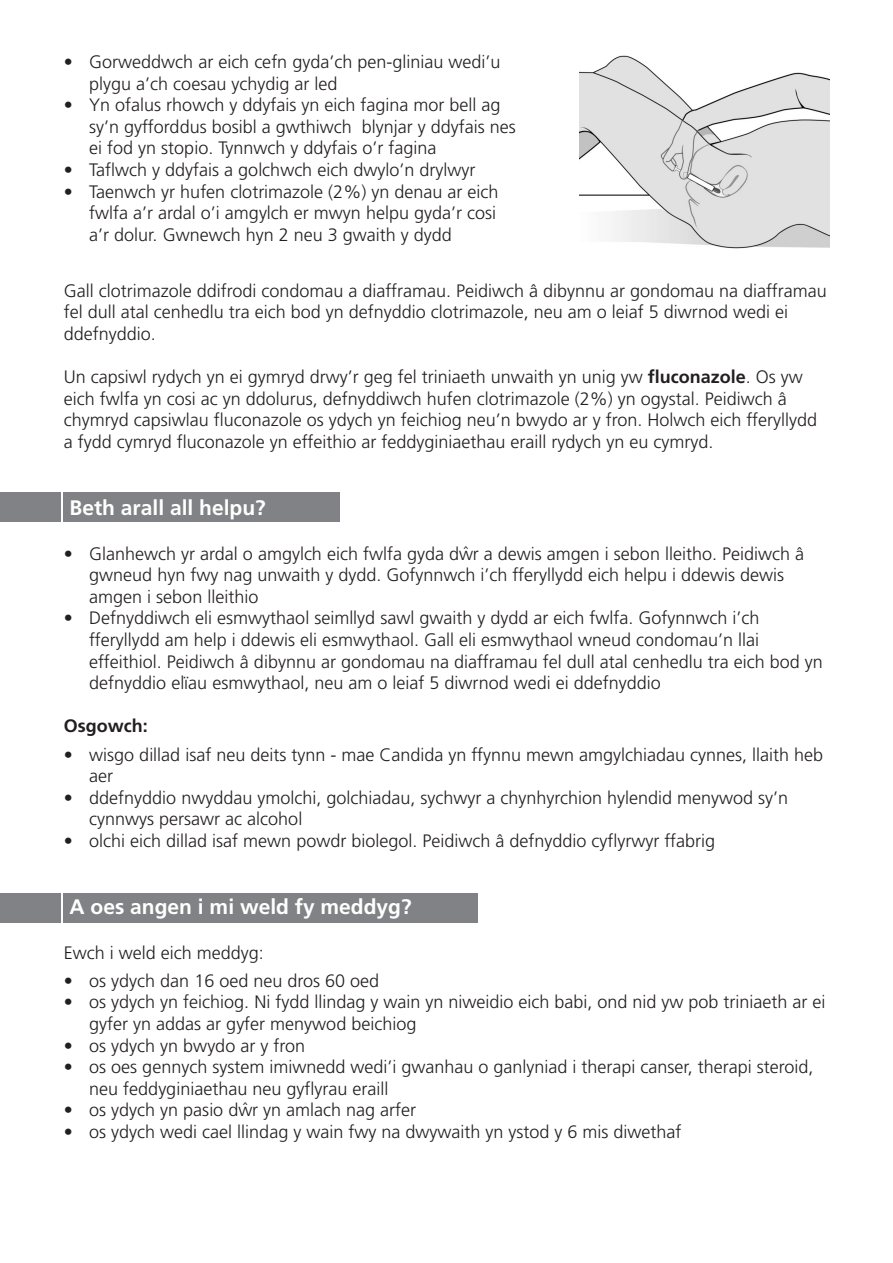
<style>
.page{position:relative;width:893px;height:1263px;background:#fff}
.page>*{position:absolute;margin:0;border:0;box-sizing:border-box;transform-origin:0 0}
.t1{font:700 21px "Frutiger";color:#fff}
.t2{font:300 18px/21.6px "Frutiger";color:#231f20}
.t3{font:700 18px "Frutiger";color:#231f20}
.t4{font:700 6.6px "Frutiger";color:#231f20;scale:1.43 1}
.s1{font-weight:700}
</style>
<div class="page">
<div style="left:64px;top:492px;width:276px;height:30px;background:#808285"></div>
<div style="left:0;top:492px;width:61px;height:30px;background:#808285"></div>
<div style="left:64px;top:893px;width:414px;height:30px;background:#808285"></div>
<div style="left:0;top:893px;width:61px;height:30px;background:#808285"></div>
<img style="left:580px;top:55px;width:249px;height:193px">
<p class="t2" style="left:89px;top:52px;width:413px;text-indent:-26px">• Gorweddwch ar eich cefn gyda’ch pen-gliniau wedi’u plygu a’ch coesau ychydig ar led</p>
<p class="t2" style="left:89px;top:95px;width:428px;text-indent:-26px">• Yn ofalus rhowch y ddyfais yn eich fagina mor bell ag sy’n gyfforddus bosibl a gwthiwch blynjar y ddyfais nes ei fod yn stopio. Tynnwch y ddyfais o’r fagina</p>
<p class="t2" style="left:64px;top:160px;width:413px">• Taflwch y ddyfais a golchwch eich dwylo’n drylwyr</p>
<p class="t2" style="left:89px;top:182px;width:411px;text-indent:-26px">• Taenwch yr hufen clotrimazole (2%) yn denau ar eich fwlfa a’r ardal o’i amgylch er mwyn helpu gyda’r cosi a’r dolur. Gwnewch hyn 2 neu 3 gwaith y dydd</p>
<p class="t2" style="left:64px;top:281px;width:765px">Gall clotrimazole ddifrodi condomau a diafframau. Peidiwch â dibynnu ar gondomau na diafframau fel dull atal cenhedlu tra eich bod yn defnyddio clotrimazole, neu am o leiaf 5 diwrnod wedi ei ddefnyddio.</p>
<p class="t2" style="left:64px;top:367px;width:755px">Un capsiwl rydych yn ei gymryd drwy’r geg fel triniaeth unwaith yn unig yw <span class="s1">fluconazole</span>. Os yw eich fwlfa yn cosi ac yn ddolurus, defnyddiwch hufen clotrimazole (2%) yn ogystal. Peidiwch â chymryd capsiwlau fluconazole os ydych yn feichiog neu’n bwydo ar y fron. Holwch eich fferyllydd a fydd cymryd fluconazole yn effeithio ar feddyginiaethau eraill rydych yn eu cymryd.</p>
<p class="t1" style="left:70px;top:499px;width:198px">Beth arall all helpu?</p>
<p class="t2" style="left:64px;top:544px;width:742px">• Glanhewch yr ardal o amgylch eich fwlfa gyda dwr a dewis amgen i sebon lleitho. Peidiwch â</p>
<p class="t4" style="left:463px;top:546px;width:5px">^</p>
<p class="t2" style="left:89px;top:565px;width:696px">gwneud hyn fwy nag unwaith y dydd. Gofynnwch i’ch fferyllydd eich helpu i ddewis dewis amgen i sebon lleithio</p>
<p class="t2" style="left:89px;top:609px;width:735px;text-indent:-26px">• Defnyddiwch eli esmwythaol seimllyd sawl gwaith y dydd ar eich fwlfa. Gofynnwch i’ch fferyllydd am help i ddewis eli esmwythaol. Gall eli esmwythaol wneud condomau’n llai effeithiol. Peidiwch â dibynnu ar gondomau na diafframau fel dull atal cenhedlu tra eich bod yn defnyddio elïau esmwythaol, neu am o leiaf 5 diwrnod wedi ei ddefnyddio</p>
<p class="t3" style="left:64px;top:719px;width:85px">Osgowch:</p>
<p class="t2" style="left:89px;top:745px;width:735px;text-indent:-26px">• wisgo dillad isaf neu deits tynn - mae Candida yn ffynnu mewn amgylchiadau cynnes, llaith heb aer</p>
<p class="t2" style="left:89px;top:788px;width:700px;text-indent:-26px">• ddefnyddio nwyddau ymolchi, golchiadau, sychwyr a chynhyrchion hylendid menywod sy’n cynnwys persawr ac alcohol</p>
<p class="t2" style="left:64px;top:831px;width:653px">• olchi eich dillad isaf mewn powdr biolegol. Peidiwch â defnyddio cyflyrwyr ffabrig</p>
<p class="t1" style="left:70px;top:898px;width:343px">A oes angen i mi weld fy meddyg?</p>
<p class="t2" style="left:64px;top:943px;width:202px">Ewch i weld eich meddyg:</p>
<p class="t2" style="left:64px;top:971px;width:317px">• os ydych dan 16 oed neu dros 60 oed</p>
<p class="t2" style="left:89px;top:993px;width:738px;text-indent:-26px">• os ydych yn feichiog. Ni fydd llindag y wain yn niweidio eich babi, ond nid yw pob triniaeth ar ei gyfer yn addas ar gyfer menywod beichiog</p>
<p class="t2" style="left:64px;top:1036px;width:243px">• os ydych yn bwydo ar y fron</p>
<p class="t2" style="left:89px;top:1057px;width:726px;text-indent:-26px">• os oes gennych system imiwnedd wedi’i gwanhau o ganlyniad i therapi canser, therapi steroid, neu feddyginiaethau neu gyflyrau eraill</p>
<p class="t2" style="left:64px;top:1101px;width:354px">• os ydych yn pasio dwr yn amlach nag arfer</p>
<p class="t4" style="left:243px;top:1102px;width:5px">^</p>
<p class="t2" style="left:64px;top:1122px;width:619px">• os ydych wedi cael llindag y wain fwy na dwywaith yn ystod y 6 mis diwethaf</p>
</div>
